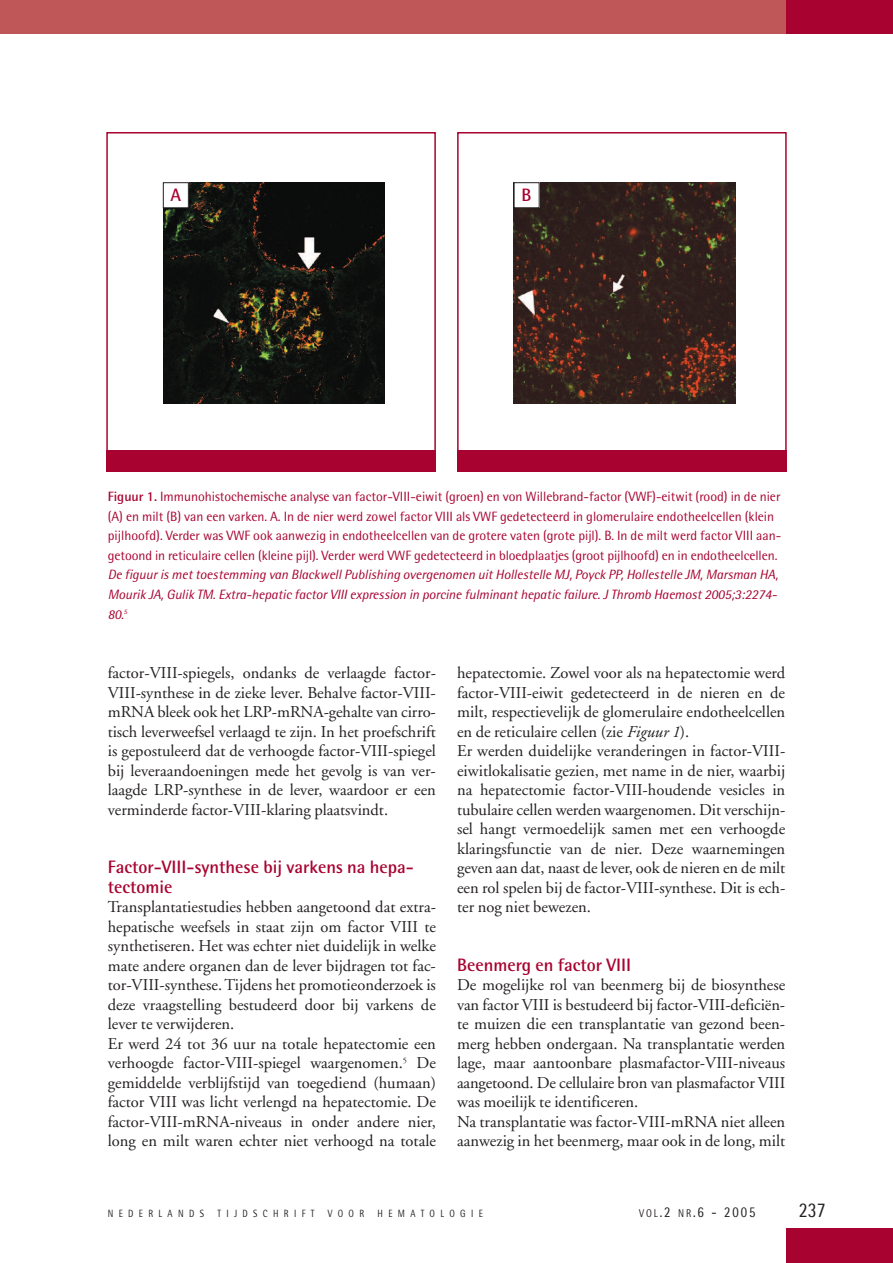
<style>
.page{position:relative;width:893px;height:1263px;background:#fff}
.page>*{position:absolute;margin:0;border:0;box-sizing:border-box;transform-origin:0 0}
.t1{font:21px "Rotis Semi Sans";color:#231f20;scale:.85 1}
.t2{font:700 18px/19.5px "Rotis Semi Sans";color:#a80330}
.t3{font:16.5px/19.5px "Adobe Garamond";color:#231f20}
.t4{font:15px "Rotis Semi Sans";color:#231f20;scale:.85 1}
.t5{font:13.5px/19.5px "Rotis Semi Sans";color:#a80330}
.t6{font:italic 13.5px/19.5px "Rotis Semi Sans";letter-spacing:-.005em;color:#a80330;text-align:justify}
.t7{font:10.5px "Rotis Semi Sans";letter-spacing:.6em;color:#231f20;scale:.85 1}
.s1{font-weight:700}
.s2{font-style:italic}
.s3{font-size:11.25px}
</style>
<div class="page">
<div style="left:787px;top:1229px;width:106px;height:34px;background:#a80330"></div>
<div style="left:0;top:0;width:893px;height:34px;background:#bf5759"></div>
<div style="left:787px;top:0;width:106px;height:34px;background:#a80330"></div>
<img style="left:163px;top:182px;width:221px;height:222px">
<div style="left:106px;top:132px;width:330px;height:339px;border:2px solid #a80330"></div>
<div style="left:106px;top:450px;width:330px;height:21px;background:#a80330"></div>
<img style="left:514px;top:182px;width:221px;height:222px">
<div style="left:457px;top:132px;width:330px;height:339px;border:2px solid #a80330"></div>
<div style="left:457px;top:450px;width:330px;height:21px;background:#a80330"></div>
<div style="left:163px;top:183px;width:25px;height:25px;background:#fff"></div>
<div style="left:163px;top:182px;width:26px;height:26px;border:1px solid #231f20"></div>
<div style="left:514px;top:183px;width:25px;height:25px;background:#fff"></div>
<div style="left:514px;top:182px;width:25px;height:26px;border:1px solid #231f20"></div>
<p class="t2" style="left:170px;top:187px;width:12px">A</p>
<p class="t2" style="left:522px;top:187px;width:12px">B</p>
<p class="t5" style="left:108px;top:488px;width:675px"><span class="s1">Figuur 1.</span> Immunohistochemische analyse van factor-VIII-eiwit (groen) en von Willebrand-factor (VWF)-eitwit (rood) in de nier (A) en milt (B) van een varken. A. In de nier werd zowel factor VIII als VWF gedetecteerd in glomerulaire endotheelcellen (klein pijlhoofd). Verder was VWF ook aanwezig in endotheelcellen van de grotere vaten (grote pijl). B. In de milt werd factor VIII aan&shy;getoond in reticulaire cellen (kleine pijl). Verder werd VWF gedetecteerd in bloedplaatjes (groot pijlhoofd) en in endotheelcellen.</p>
<p class="t6" style="left:108px;top:566px;width:672px">De figuur is met toestemming van Blackwell Publishing overgenomen uit Hollestelle MJ, Poyck PP, Hollestelle JM, Marsman HA, Mourik JA, Gulik TM. Extra-hepatic factor VIII expression in porcine fulminant hepatic failure. J Thromb Haemost 2005;3:2274- 80.<sup>5</sup></p>
<p class="t3" style="left:108px;top:664px;width:330px;text-align:justify">factor-VIII-spiegels, ondanks de verlaagde factor-VIII-synthese in de zieke lever. Behalve factor-VIII&shy;mRNA bleek ook het LRP-mRNA-gehalte van cirro&shy;tisch leverweefsel verlaagd te zijn. In het proefschrift is gepostuleerd dat de verhoogde factor-VIII-spiegel bij leveraandoeningen mede het gevolg is van ver&shy;laagde LRP-synthese in de lever, waardoor er een verminderde factor-VIII-klaring plaatsvindt.</p>
<p class="t2" style="left:108px;top:859px;width:308px">Factor-VIII-synthese bij varkens na hepa&shy;tectomie</p>
<p class="t3" style="left:108px;top:898px;width:330px">Transplantatiestudies hebben aangetoond dat extra&shy;hepatische weefsels in staat zijn om factor VIII te synthetiseren. Het was echter niet duidelijk in welke mate andere organen dan de lever bijdragen tot fac&shy;tor-VIII-synthese. Tijdens het promotieonderzoek is deze vraagstelling bestudeerd door bij varkens de lever te verwijderen.<br>Er werd 24 tot 36 uur na totale hepatectomie een verhoogde factor-VIII-spiegel waargenomen.<sup>5</sup> De gemiddelde verblijfstijd van toegediend (humaan) factor VIII was licht verlengd na hepatectomie. De factor-VIII-mRNA-niveaus in onder andere nier, long en milt waren echter niet verhoogd na totale</p>
<p class="t3" style="left:457px;top:664px;width:330px">hepatectomie. Zowel voor als na hepatectomie werd factor-VIII-eiwit gedetecteerd in de nieren en de milt, respectievelijk de glomerulaire endotheelcellen en de reticulaire cellen (zie <span class="s2">Figuur 1</span>).<br>Er werden duidelijke veranderingen in factor-VIII&shy;eiwitlokalisatie gezien, met name in de nier, waarbij na hepatectomie factor-VIII-houdende vesicles in tubulaire cellen werden waargenomen. Dit verschijn&shy;sel hangt vermoedelijk samen met een verhoogde klaringsfunctie van de nier. Deze waarnemingen geven aan dat, naast de lever, ook de nieren en de milt een rol spelen bij de factor-VIII-synthese. Dit is ech&shy;ter nog niet bewezen.</p>
<p class="t2" style="left:457px;top:956px;width:175px">Beenmerg en factor VIII</p>
<p class="t3" style="left:457px;top:976px;width:330px">De mogelijke rol van beenmerg bij de biosynthese van factor VIII is bestudeerd bij factor-VIII-deficiën&shy;te muizen die een transplantatie van gezond been&shy;merg hebben ondergaan. Na transplantatie werden lage, maar aantoonbare plasmafactor-VIII-niveaus aangetoond. De cellulaire bron van plasmafactor VIII was moeilijk te identificeren.<br>Na transplantatie was factor-VIII-mRNA niet alleen aanwezig in het beenmerg, maar ook in de long, milt</p>
<p class="t7" style="left:108px;top:1210px;width:115px">NEDERLANDS</p>
<p class="t7" style="left:217px;top:1210px;width:116px">TIJDSCHRIFT</p>
<p class="t7" style="left:328px;top:1210px;width:44px">VOOR</p>
<p class="t7" style="left:378px;top:1210px;width:125px">HEMATOLOGIE</p>
<p class="t4" style="left:639px;top:1207px;width:138px"><span class="s3">VOL</span>.2 <span class="s3">NR</span>.6 - 2005</p>
<p class="t1" style="left:799px;top:1202px;width:33px">237</p>
</div>
